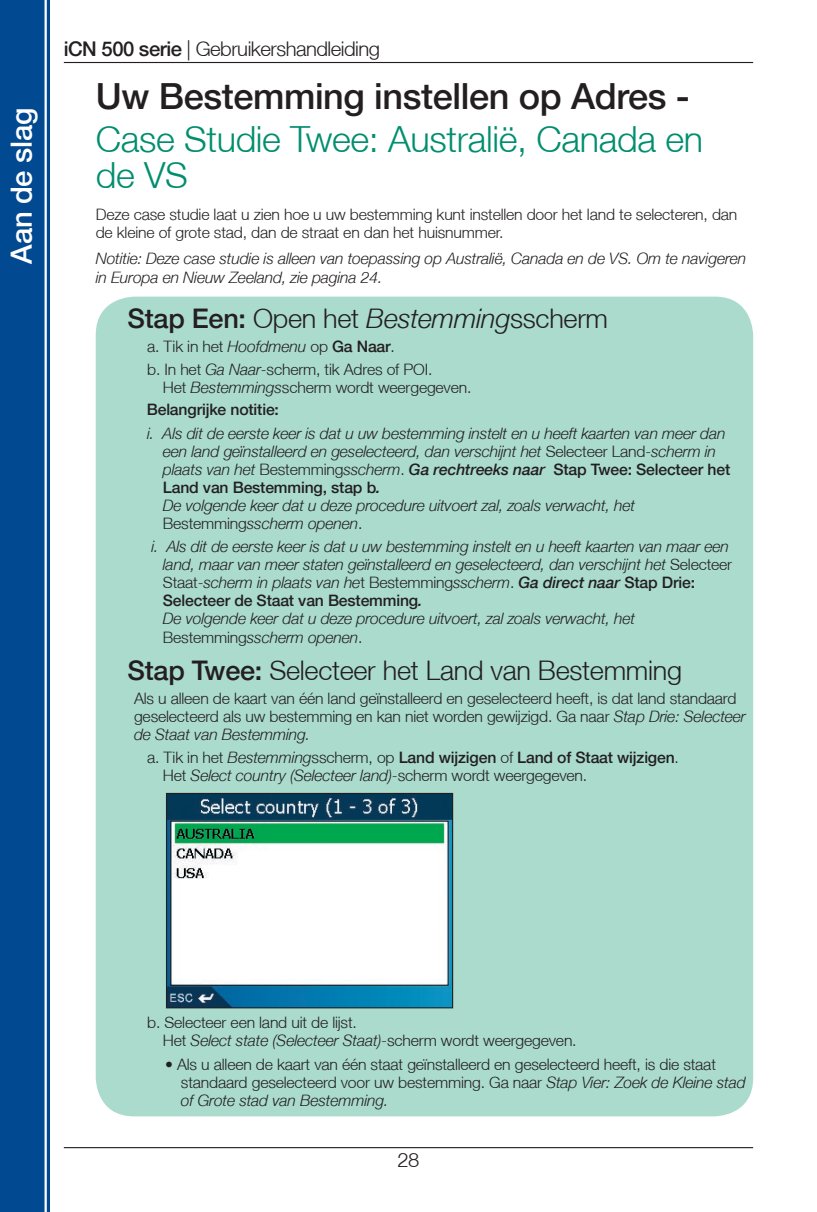
<style>
.page{position:relative;width:817px;height:1212px;background:#fff}
.page>*{position:absolute;margin:0;border:0;box-sizing:border-box;transform-origin:0 0}
.t1{font:300 36px/36px "Helvetica Neue LT";letter-spacing:-.01em;color:#008e6e}
.t2{font:500 36px "Helvetica Neue LT";letter-spacing:-.01em;color:#231f20}
.t3{font:500 29.25px "Helvetica Neue LT";letter-spacing:-.01em;color:#fff}
.t4{font:300 27px "Helvetica Neue LT";letter-spacing:-.01em;color:#231f20}
.t5{font:300 20.25px "Helvetica Neue LT";letter-spacing:-.025em;color:#231f20}
.t6{font:300 15.75px/18px "Helvetica Neue LT";letter-spacing:-.01em;color:#231f20}
.t7{font:italic 300 15.75px/18px "Helvetica Neue LT";letter-spacing:-.01em;color:#231f20}
.s1{font-weight:500}
.s2{font-style:italic}
.s3{font-style:normal}
.s4{font-weight:500;font-style:normal}
</style>
<div class="page">
<div style="left:96px;top:297px;width:657px;height:819px;background:#aadbcd"></div>
<img style="left:168px;top:795px;width:283px;height:211px">
<div style="left:166px;top:793px;width:287px;height:215px;border:1px solid #231f20"></div>
<hr style="left:64px;top:1147px;width:689px;height:1px;background:#231f20">
<hr style="left:64px;top:62px;width:689px;height:1px;background:#231f20">
<div style="left:0;top:0;width:50px;height:1212px;background:#014990"></div>
<hr style="left:45px;top:0;width:2px;height:1212px;background:#fff">
<h2 class="t3" style="left:4px;top:264px;width:157px;rotate:-90deg">Aan de slag</h2>
<p class="t5" style="left:64px;top:36px;width:317px"><span class="s1">iCN 500 serie</span> | Gebruikershandleiding</p>
<h1 class="t2" style="left:96px;top:74px;width:595px">Uw Bestemming instellen op Adres -</h1>
<h1 class="t1" style="left:96px;top:120px;width:608px">Case Studie Twee: Australië, Canada en de VS</h1>
<p class="t6" style="left:96px;top:204px;width:643px;line-height:18.9px">Deze case studie laat u zien hoe u uw bestemming kunt instellen door het land te selecteren, dan de kleine of grote stad, dan de straat en dan het huisnummer.</p>
<p class="t7" style="left:96px;top:248px;width:652px;line-height:18.9px">Notitie: Deze case studie is alleen van toepassing op Australië, Canada en de VS. Om te navigeren in Europa en Nieuw Zeeland, zie pagina 24.</p>
<h3 class="t4" style="left:128px;top:302px;width:482px"><span class="s1">Stap Een:</span> Open het <span class="s2">Bestemming</span>sscherm</h3>
<p class="t6" style="left:147px;top:335px;width:287px;line-height:22.5px">a. Tik in het <span class="s2">Hoofdmenu</span> op <span class="s1">Ga Naar</span>.<br>b. In het <span class="s2">Ga Naar</span>-scherm, tik Adres of POI.</p>
<p class="t6" style="left:147px;top:375px;width:326px;line-height:22.5px;text-indent:16px">Het <span class="s2">Bestemmings</span>scherm wordt weergegeven.<br><span class="s1">Belangrijke notitie:</span></p>
<p class="t7" style="left:163px;top:425px;width:568px;text-indent:-16px">i. Als dit de eerste keer is dat u uw bestemming instelt en u heeft kaarten van meer dan een land geïnstalleerd en geselecteerd, dan verschijnt het <span class="s3">Selecteer Land-</span>scherm in plaats van het <span class="s3">Bestemming</span>sscherm<span class="s3">.</span> <span class="s1">Ga rechtreeks naar</span> <span class="s4">Stap Twee: Selecteer het Land van Bestemming, stap b</span><span class="s1">.<br></span>De volgende keer dat u deze procedure uitvoert zal, zoals verwacht, het <span class="s3">Bestemming</span>sscherm openen<span class="s3">.</span></p>
<p class="t7" style="left:163px;top:537px;width:570px;text-indent:-12px">i. Als dit de eerste keer is dat u uw bestemming instelt en u heeft kaarten van maar een land, maar van meer staten geïnstalleerd en geselecteerd, dan verschijnt het <span class="s3">Selecteer Staat-</span>scherm in plaats van he<span class="s3">t Bestemming</span>sscherm<span class="s3">.</span> <span class="s1">Ga direct naar</span> <span class="s4">Stap Drie:<br>Selecteer de Staat van Bestemming</span><span class="s1">.<br></span>De volgende keer dat u deze procedure uitvoert, zal zoals verwacht, het <span class="s3">Bestemming</span>sscherm openen<span class="s3">.</span></p>
<h3 class="t4" style="left:128px;top:654px;width:556px"><span class="s1">Stap Twee:</span> Selecteer het Land van Bestemming</h3>
<p class="t6" style="left:134px;top:689px;width:613px">Als u alleen de kaart van één land geïnstalleerd en geselecteerd heeft, is dat land standaard geselecteerd als uw bestemming en kan niet worden gewijzigd. Ga naar <span class="s2">Stap Drie: Selecteer de Staat van Bestemming.</span></p>
<p class="t6" style="left:163px;top:748px;width:517px;text-indent:-16px">a. Tik in het <span class="s2">Bestemming</span>sscherm, op <span class="s1">Land wijzigen</span> of <span class="s1">Land of Staat wijzigen</span>.<br>Het <span class="s2">Select country (Selecteer land)-</span>scherm wordt weergegeven.</p>
<p class="t6" style="left:163px;top:1013px;width:415px;text-indent:-16px">b. Selecteer een land uit de lijst.<br>Het <span class="s2">Select state (Selecteer Staat)-</span>scherm wordt weergegeven.</p>
<p class="t6" style="left:181px;top:1055px;width:566px;text-indent:-16px">• Als u alleen de kaart van één staat geïnstalleerd en geselecteerd heeft, is die staat standaard geselecteerd voor uw bestemming. Ga naar <span class="s2">Stap Vier: Zoek de Kleine stad of Grote stad van Bestemming.</span></p>
<p class="t5" style="left:397px;top:1148px;width:24px">28</p>
</div>
